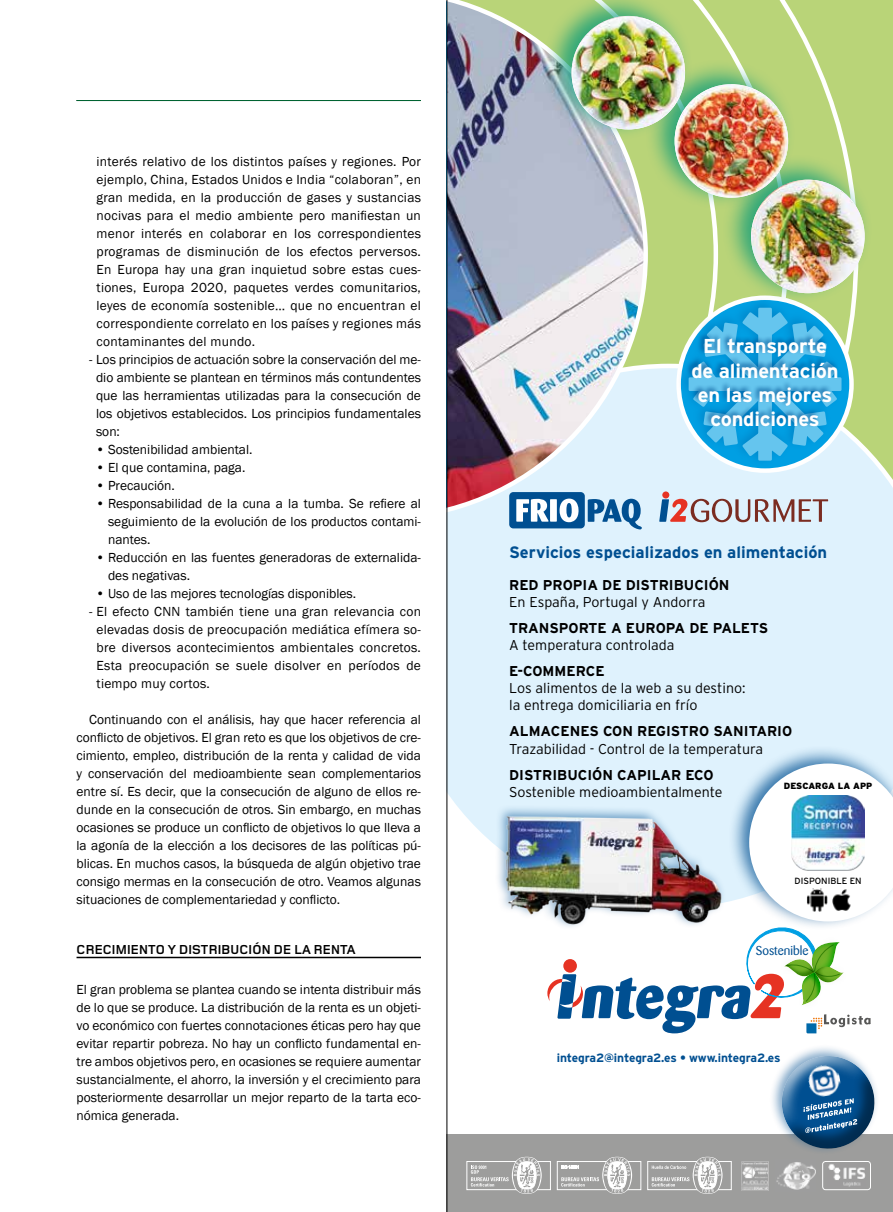
<style>
.page{position:relative;width:893px;height:1212px;background:#fff}
.page>*{position:absolute;margin:0;border:0;box-sizing:border-box;transform-origin:0 0}
.t1{font:700 20.1px/24.2px "Interstate";letter-spacing:-.01em;color:#fff;text-align:center}
.t2{font:700 16.5px "Interstate";color:#004f91}
.t3{font:300 14.25px/17.1px "Interstate";color:#000}
.t4{font:700 14.25px "Interstate";color:#000}
.t5{font:13.5px/18px "Franklin Gothic";color:#000;text-align:justify}
.t6{font:700 13.5px "Foundry Monoline";letter-spacing:.015em;color:#000}
.t7{font:12.75px "Barmeno";color:#004f91}
.t8{font:700 12px "Interstate";letter-spacing:-.01em;color:#004f91}
.t9{font:900 9px "Interstate";color:#000}
.t10{font:9px "Interstate";color:#000}
</style>
<div class="page">
<img style="left:447px;top:0;width:446px;height:1212px">
<hr style="left:77px;top:957px;width:344px;height:1px;background:#000">
<hr style="left:77px;top:100px;width:344px;height:1px;background:#006532">
<p class="t5" style="left:97px;top:153px;width:326px">interés relativo de los distintos países y regiones. Por ejemplo, China, Estados Unidos e India “colaboran”, en gran medida, en la producción de gases y sustancias nocivas para el medio ambiente pero manifiestan un menor interés en colaborar en los correspondientes programas de disminución de los efectos perversos.<br>En Europa hay una gran inquietud sobre estas cues&shy;tiones, Europa 2020, paquetes verdes comunitarios, leyes de economía sostenible… que no encuentran el correspondiente correlato en los países y regiones más contaminantes del mundo.</p>
<p class="t5" style="left:96px;top:351px;width:326px;text-indent:-7px">- Los principios de actuación sobre la conservación del me&shy;dio ambiente se plantean en términos más contundentes que las herramientas utilizadas para la consecución de los objetivos establecidos. Los principios fundamentales son:</p>
<p class="t5" style="left:96px;top:441px;width:158px">• Sostenibilidad ambiental.</p>
<p class="t5" style="left:96px;top:459px;width:151px">• El que contamina, paga.</p>
<p class="t5" style="left:96px;top:477px;width:81px">• Precaución.</p>
<p class="t5" style="left:108px;top:495px;width:314px;text-indent:-12px">• Responsabilidad de la cuna a la tumba. Se refiere al seguimiento de la evolución de los productos contami&shy;nantes.</p>
<p class="t5" style="left:108px;top:549px;width:314px;text-indent:-12px">• Reducción en las fuentes generadoras de externalida&shy;des negativas.</p>
<p class="t5" style="left:96px;top:585px;width:262px">• Uso de las mejores tecnologías disponibles.</p>
<p class="t5" style="left:97px;top:603px;width:326px;text-indent:-7px">- El efecto CNN también tiene una gran relevancia con elevadas dosis de preocupación mediática efímera so&shy;bre diversos acontecimientos ambientales concretos.<br>Esta preocupación se suele disolver en períodos de tiempo muy cortos.</p>
<p class="t5" style="left:77px;top:711px;width:346px;text-indent:13px">Continuando con el análisis, hay que hacer referencia al conflicto de objetivos. El gran reto es que los objetivos de cre&shy;cimiento, empleo, distribución de la renta y calidad de vida y conservación del medioambiente sean complementarios entre sí. Es decir, que la consecución de alguno de ellos re&shy;dunde en la consecución de otros. Sin embargo, en muchas ocasiones se produce un conflicto de objetivos lo que lleva a la agonía de la elección a los decisores de las políticas pú&shy;blicas. En muchos casos, la búsqueda de algún objetivo trae consigo mermas en la consecución de otro. Veamos algunas situaciones de complementariedad y conflicto.</p>
<p class="t6" style="left:77px;top:942px;width:281px">CRECIMIENTO Y DISTRIBUCIÓN DE LA RENTA</p>
<p class="t5" style="left:77px;top:981px;width:346px">El gran problema se plantea cuando se intenta distribuir más de lo que se produce. La distribución de la renta es un objeti&shy;vo económico con fuertes connotaciones éticas pero hay que evitar repartir pobreza. No hay un conflicto fundamental en&shy;tre ambos objetivos pero, en ocasiones se requiere aumentar sustancialmente, el ahorro, la inversión y el crecimiento para posteriormente desarrollar un mejor reparto de la tarta eco&shy;nómica generada.</p>
<h1 class="t1" style="left:691px;top:334px;width:149px">El transporte de alimentación en las mejores condiciones</h1>
<p class="t2" style="left:509px;top:542px;width:320px">Servicios especializados en alimentación</p>
<p class="t4" style="left:509px;top:577px;width:222px">RED PROPIA DE DISTRIBUCIÓN</p>
<p class="t3" style="left:509px;top:593px;width:198px">En España, Portugal y Andorra</p>
<p class="t4" style="left:509px;top:620px;width:261px">TRANSPORTE A EUROPA DE PALETS</p>
<p class="t3" style="left:509px;top:636px;width:167px">A temperatura controlada</p>
<p class="t4" style="left:509px;top:663px;width:97px">E-COMMERCE</p>
<p class="t3" style="left:509px;top:679px;width:238px">Los alimentos de la web a su destino: la entrega domiciliaria en frío</p>
<p class="t4" style="left:509px;top:723px;width:284px">ALMACENES CON REGISTRO SANITARIO</p>
<p class="t3" style="left:509px;top:740px;width:255px">Trazabilidad - Control de la temperatura</p>
<p class="t4" style="left:509px;top:767px;width:206px">DISTRIBUCIÓN CAPILAR ECO</p>
<p class="t3" style="left:509px;top:783px;width:215px">Sostenible medioambientalmente</p>
<p class="t9" style="left:784px;top:781px;width:90px">DESCARGA LA APP</p>
<p class="t10" style="left:795px;top:875px;width:69px">DISPONIBLE EN</p>
<p class="t7" style="left:756px;top:943px;width:54px">Sostenible</p>
<p class="t8" style="left:557px;top:1051px;width:225px">integra2@integra2.es • www.integra2.es</p>
</div>
